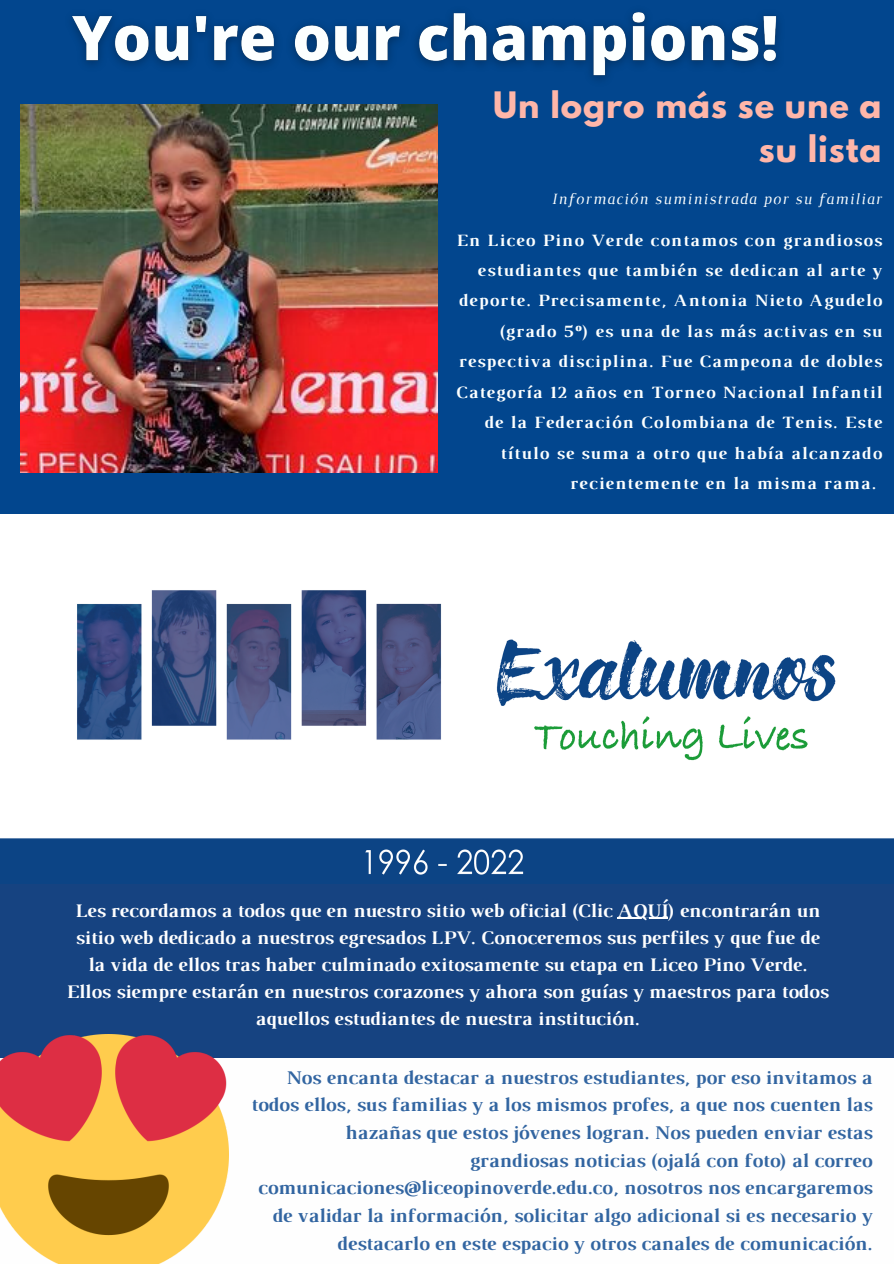
<style>
.page{position:relative;width:894px;height:1264px;background:#fff}
.page>*{position:absolute;margin:0;border:0;box-sizing:border-box;transform-origin:0 0}
.t1{font:700 32.25px/44.7px "League Spartan";letter-spacing:.03em;color:#ffb6a9;text-align:right}
.t2{font:700 19.65px/27.6px "Luthier";color:#3265a1;text-align:right}
.t3{font:700 19.5px/27px "Luthier";color:#fff;text-align:center}
.t4{font:700 17.55px "Luthier";letter-spacing:.07em;color:#fcffff}
.t5{font:italic 15.9px "Luthier";letter-spacing:.07em;color:#fcffff}
</style>
<div class="page">
<div style="left:0;top:0;width:893px;height:1263px;background:#02468e"></div>
<div style="left:0;top:1058px;width:893px;height:205px;background:#fefefe"></div>
<img style="left:21px;top:105px;width:416px;height:367px">
<img style="left:0;top:514px;width:893px;height:361px">
<div style="left:0;top:884px;width:893px;height:174px;background:#164381"></div>
<img style="left:0;top:1034px;width:229px;height:229px">
<img style="left:72px;top:12px;width:707px;height:68px">
<hr style="left:617px;top:917px;width:50px;height:1px;background:#fff">
<p class="t1" style="left:493px;top:86px;width:389px">Un logro más se une a su lista</p>
<p class="t5" style="left:551px;top:193px;width:331px">Información suministrada por su familiar</p>
<p class="t4" style="left:456px;top:233px;width:427px">En Liceo Pino Verde contamos con grandiosos</p>
<p class="t4" style="left:477px;top:264px;width:405px">estudiantes que también se dedican al arte y</p>
<p class="t4" style="left:458px;top:294px;width:424px">deporte. Precisamente, Antonia Nieto Agudelo</p>
<p class="t4" style="left:498px;top:325px;width:384px">(grado 5º) es una de las más activas en su</p>
<p class="t4" style="left:458px;top:355px;width:424px">respectiva disciplina. Fue Campeona de dobles</p>
<p class="t4" style="left:455px;top:385px;width:427px">Categoría 12 años en Torneo Nacional Infantil</p>
<p class="t4" style="left:484px;top:416px;width:399px">de la Federación Colombiana de Tenis. Este</p>
<p class="t4" style="left:500px;top:446px;width:383px">título se suma a otro que había alcanzado</p>
<p class="t4" style="left:569px;top:477px;width:307px">recientemente en la misma rama.</p>
<p class="t3" style="left:66px;top:898px;width:763px">Les recordamos a todos que en nuestro sitio web oficial (Clic AQUÍ) encontrarán un sitio web dedicado a nuestros egresados LPV. Conoceremos sus perfiles y que fue de la vida de ellos tras haber culminado exitosamente su etapa en Liceo Pino Verde.<br>Ellos siempre estarán en nuestros corazones y ahora son guías y maestros para todos aquellos estudiantes de nuestra institución.</p>
<p class="t2" style="left:251px;top:1065px;width:622px">Nos encanta destacar a nuestros estudiantes, por eso invitamos a todos ellos, sus familias y a los mismos profes, a que nos cuenten las hazañas que estos jóvenes logran. Nos pueden enviar estas grandiosas noticias (ojalá con foto) al correo comunicaciones@liceopinoverde.edu.co, nosotros nos encargaremos de validar la información, solicitar algo adicional si es necesario y destacarlo en este espacio y otros canales de comunicación.</p>
</div>
